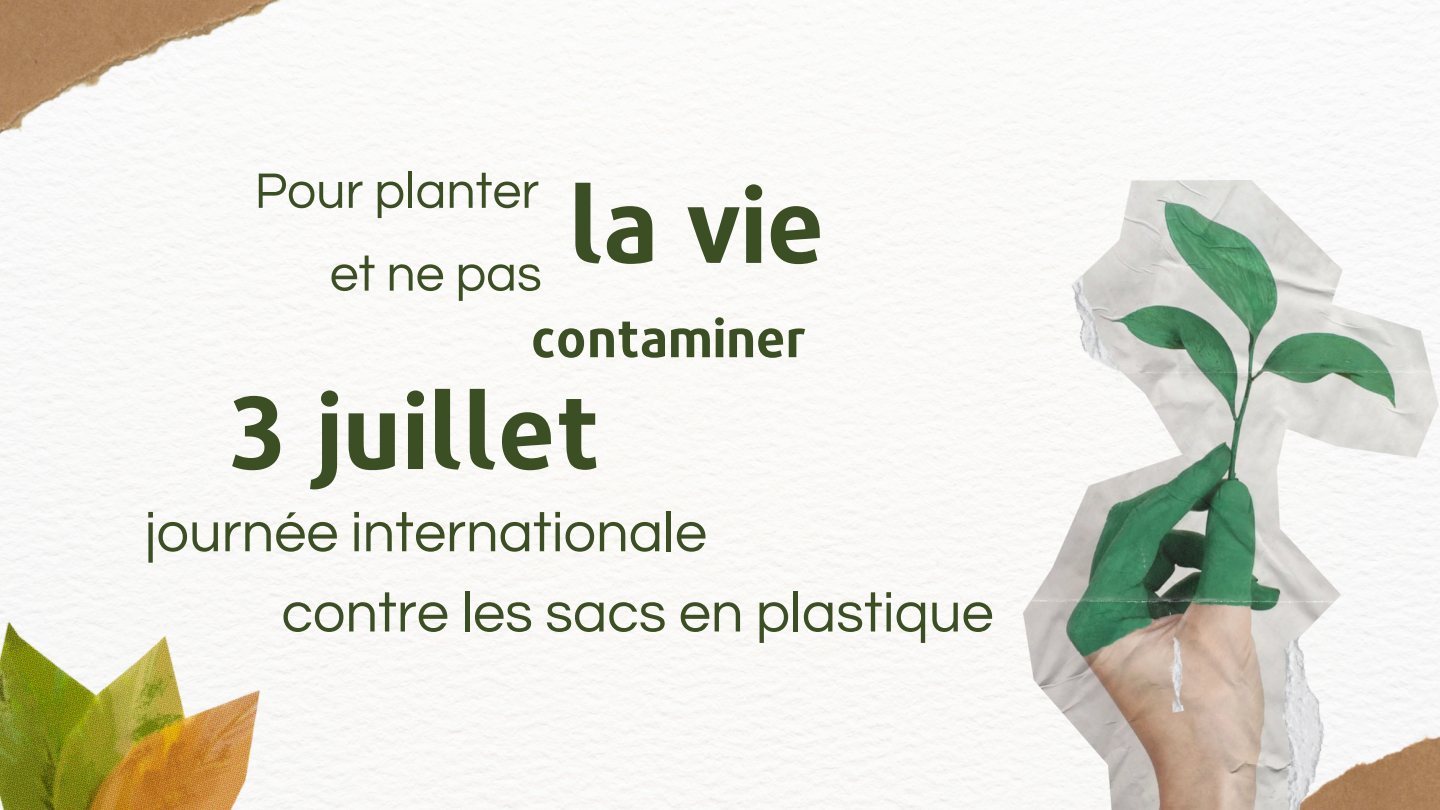
<style>
.page{position:relative;width:1440px;height:810px;background:#fff}
.page>*{position:absolute;margin:0;border:0;box-sizing:border-box;transform-origin:0 0}
.t1{font:700 101.7px "Repo";color:#3b4e24}
.t2{font:57.7px/80.2px "Questrial";color:#3b4e24}
.t3{font:51.7px "Questrial";color:#3b4e24}
.t4{font:700 51.7px "Repo";color:#3b4e24}
</style>
<div class="page">
<img style="left:0;top:560px;width:372px;height:250px">
<img style="left:0;top:0;width:347px;height:214px">
<img style="left:1024px;top:181px;width:414px;height:629px">
<h1 class="t3" style="left:255px;top:165px;width:286px">Pour planter</h1>
<p class="t1" style="left:569px;top:160px;width:257px">la vie</p>
<h1 class="t3" style="left:330px;top:248px;width:214px">et ne pas</h1>
<h3 class="t4" style="left:531px;top:305px;width:276px">contaminer</h3>
<h2 class="t1" style="left:229px;top:366px;width:374px">3 juillet</h2>
<p class="t2" style="left:282px;top:494px;width:714px;text-indent:-137px">journée internationale<br>contre les sacs en plastique</p>
</div>
